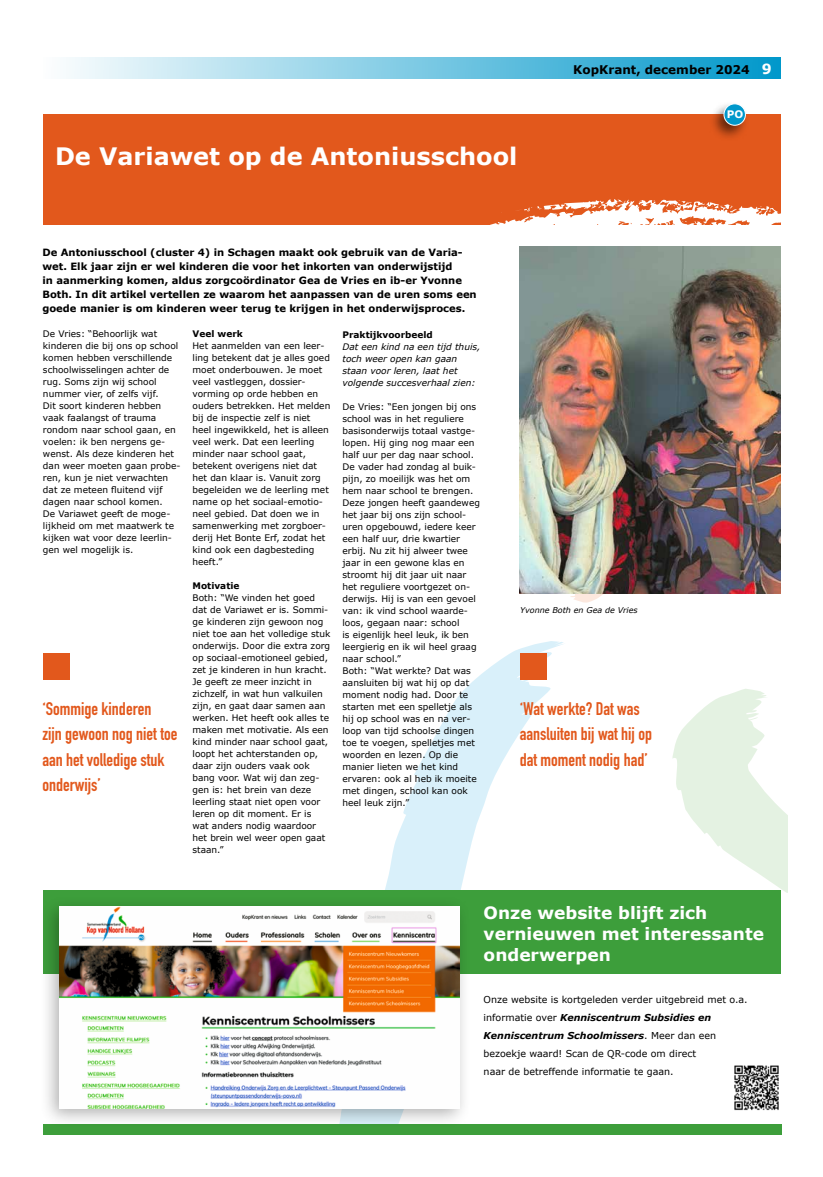
<style>
.page{position:relative;width:823px;height:1177px;background:#fff}
.page>*{position:absolute;margin:0;border:0;box-sizing:border-box;transform-origin:0 0}
.t1{font:700 24px "Verdana";color:#fff}
.t2{font:700 18px/25px "DIN Condensed";color:#e2581c}
.t3{font:700 17px/21px "Verdana";color:#fff}
.t4{font:700 12px "Verdana";color:#000}
.t5{font:700 10.4px "Verdana";color:#fff}
.t6{font:700 10px/14px "Verdana";color:#000}
.t7{font:9.5px/18px "Verdana";color:#000}
.t8{font:9px/12px "Verdana";color:#000}
.t9{font:italic 9px/12px "Verdana";color:#000}
.t10{font:700 9px "Verdana";color:#000}
.t11{font:italic 8px "Verdana";color:#000}
.s1{font-size:14px;color:#fff}
.s2{font-weight:700;font-style:italic}
</style>
<div class="page">
<div style="left:43px;top:890px;width:737px;height:84px;background:#3d9e3b"></div>
<svg style="left:570px;top:594px;width:33px;height:9px"></svg>
<svg style="left:385px;top:641px;width:178px;height:249px"></svg>
<svg style="left:672px;top:689px;width:114px;height:285px"></svg>
<div style="left:43px;top:57px;width:737px;height:22px;background:linear-gradient(to right,#fdfefe,#0098cb)"></div>
<div style="left:43px;top:1123px;width:738px;height:11px;background:#3d9e3b"></div>
<div style="left:43px;top:114px;width:737px;height:111px;background:#e2581c"></div>
<svg style="left:490px;top:198px;width:291px;height:50px"></svg>
<div style="left:43px;top:653px;width:26px;height:27px;background:#e2581c"></div>
<div style="left:519px;top:653px;width:27px;height:27px;background:#e2581c"></div>
<img style="left:734px;top:1065px;width:45px;height:46px">
<div style="left:39px;top:894px;width:432px;height:234px;background:#000;opacity:.31"></div>
<img style="left:59px;top:906px;width:400px;height:202px">
<div style="left:708px;top:100px;width:40px;height:41px;background:#000;opacity:.55"></div>
<div style="left:723px;top:104px;width:22px;height:21px;background:#0098cb;border-radius:50%"></div>
<div style="left:723px;top:103px;width:22px;height:23px;border:1px solid #fff;border-radius:50%"></div>
<img style="left:519px;top:247px;width:261px;height:347px">
<h3 class="t4" style="left:573px;top:62px;width:200px">KopKrant, december 2024 <span class="s1">9</span></h3>
<h1 class="t1" style="left:55px;top:140px;width:463px">De Variawet op de Antoniusschool</h1>
<p class="t6" style="left:42px;top:245px;width:435px">De Antoniusschool (cluster 4) in Schagen maakt ook gebruik van de Varia&shy;wet. Elk jaar zijn er wel kinderen die voor het inkorten van onderwijstijd<br>in aanmerking komen, aldus zorgcoördinator Gea de Vries en ib-er Yvonne Both. In dit artikel vertellen ze waarom het aanpassen van de uren soms een goede manier is om kinderen weer terug te krijgen in het onderwijsproces.</p>
<p class="t8" style="left:43px;top:328px;width:139px">De Vries: “Behoorlijk wat kinderen die bij ons op school komen hebben verschillende schoolwisselingen achter de rug. Soms zijn wij school nummer vier, of zelfs vijf.<br>Dit soort kinderen hebben vaak faalangst of trauma rondom naar school gaan, en voelen: ik ben nergens ge&shy;wenst. Als deze kinderen het dan weer moeten gaan probe&shy;ren, kun je niet verwachten dat ze meteen fluitend vijf dagen naar school komen.<br>De Variawet geeft de moge&shy;lijkheid om met maatwerk te kijken wat voor deze leerlin&shy;gen wel mogelijk is.</p>
<p class="t10" style="left:192px;top:328px;width:52px">Veel werk</p>
<p class="t10" style="left:342px;top:328px;width:92px">Praktijkvoorbeeld</p>
<p class="t9" style="left:342px;top:340px;width:139px">Dat een kind na een tijd thuis, toch weer open kan gaan staan voor leren, laat het volgende succesverhaal zien:</p>
<p class="t8" style="left:342px;top:400px;width:139px">De Vries: “Een jongen bij ons school was in het reguliere basisonderwijs totaal vastge&shy;lopen. Hij ging nog maar een half uur per dag naar school.<br>De vader had zondag al buik&shy;pijn, zo moeilijk was het om hem naar school te brengen.<br>Deze jongen heeft gaandeweg het jaar bij ons zijn school&shy;uren opgebouwd, iedere keer een half uur, drie kwartier erbij. Nu zit hij alweer twee jaar in een gewone klas en stroomt hij dit jaar uit naar het reguliere voortgezet on&shy;derwijs. Hij is van een gevoel van: ik vind school waarde&shy;loos, gegaan naar: school<br>is eigenlijk heel leuk, ik ben leergierig en ik wil heel graag naar school.”<br>Both: “Wat werkte? Dat was aansluiten bij wat hij op dat moment nodig had. Door te starten met een spelletje als hij op school was en na ver&shy;loop van tijd schoolse dingen toe te voegen, spelletjes met woorden en lezen. Op die manier lieten we het kind ervaren: ook al heb ik moeite met dingen, school kan ook heel leuk zijn.”</p>
<p class="t8" style="left:192px;top:340px;width:139px">Het aanmelden van een leer&shy;ling betekent dat je alles goed moet onderbouwen. Je moet veel vastleggen, dossier&shy;vorming op orde hebben en ouders betrekken. Het melden bij de inspectie zelf is niet heel ingewikkeld, het is alleen veel werk. Dat een leerling minder naar school gaat, betekent overigens niet dat het dan klaar is. Vanuit zorg begeleiden we de leerling met name op het sociaal-emotio&shy;neel gebied. Dat doen we in samenwerking met zorgboer&shy;derij Het Bonte Erf, zodat het kind ook een dagbesteding heeft.”</p>
<p class="t10" style="left:192px;top:580px;width:48px">Motivatie</p>
<p class="t8" style="left:192px;top:592px;width:139px">Both: “We vinden het goed dat de Variawet er is. Sommi&shy;ge kinderen zijn gewoon nog niet toe aan het volledige stuk onderwijs. Door die extra zorg op sociaal-emotioneel gebied, zet je kinderen in hun kracht.<br>Je geeft ze meer inzicht in zichzelf, in wat hun valkuilen zijn, en gaat daar samen aan werken. Het heeft ook alles te maken met motivatie. Als een kind minder naar school gaat, loopt het achterstanden op, daar zijn ouders vaak ook bang voor. Wat wij dan zeg&shy;gen is: het brein van deze leerling staat niet open voor leren op dit moment. Er is<br>wat anders nodig waardoor het brein wel weer open gaat staan.”</p>
<p class="t11" style="left:520px;top:604px;width:119px">Yvonne Both en Gea de Vries</p>
<h2 class="t2" style="left:43px;top:696px;width:136px">‘Sommige kinderen<br>zijn gewoon nog niet toe aan het volledige stuk onderwijs’</h2>
<h2 class="t2" style="left:519px;top:696px;width:134px">‘Wat werkte? Dat was aansluiten bij wat hij op dat moment nodig had’</h2>
<p class="t5" style="left:726px;top:108px;width:18px">PO</p>
<h3 class="t3" style="left:483px;top:902px;width:282px">Onze website blijft zich vernieuwen met interessante onderwerpen</h3>
<p class="t7" style="left:483px;top:990px;width:265px">Onze website is kortgeleden verder uitgebreid met o.a. informatie over <span class="s2">Kenniscentrum Subsidies en Kenniscentrum Schoolmissers</span>. Meer dan een bezoekje waard! Scan de QR-code om direct<br>naar de betreffende informatie te gaan.</p>
</div>
